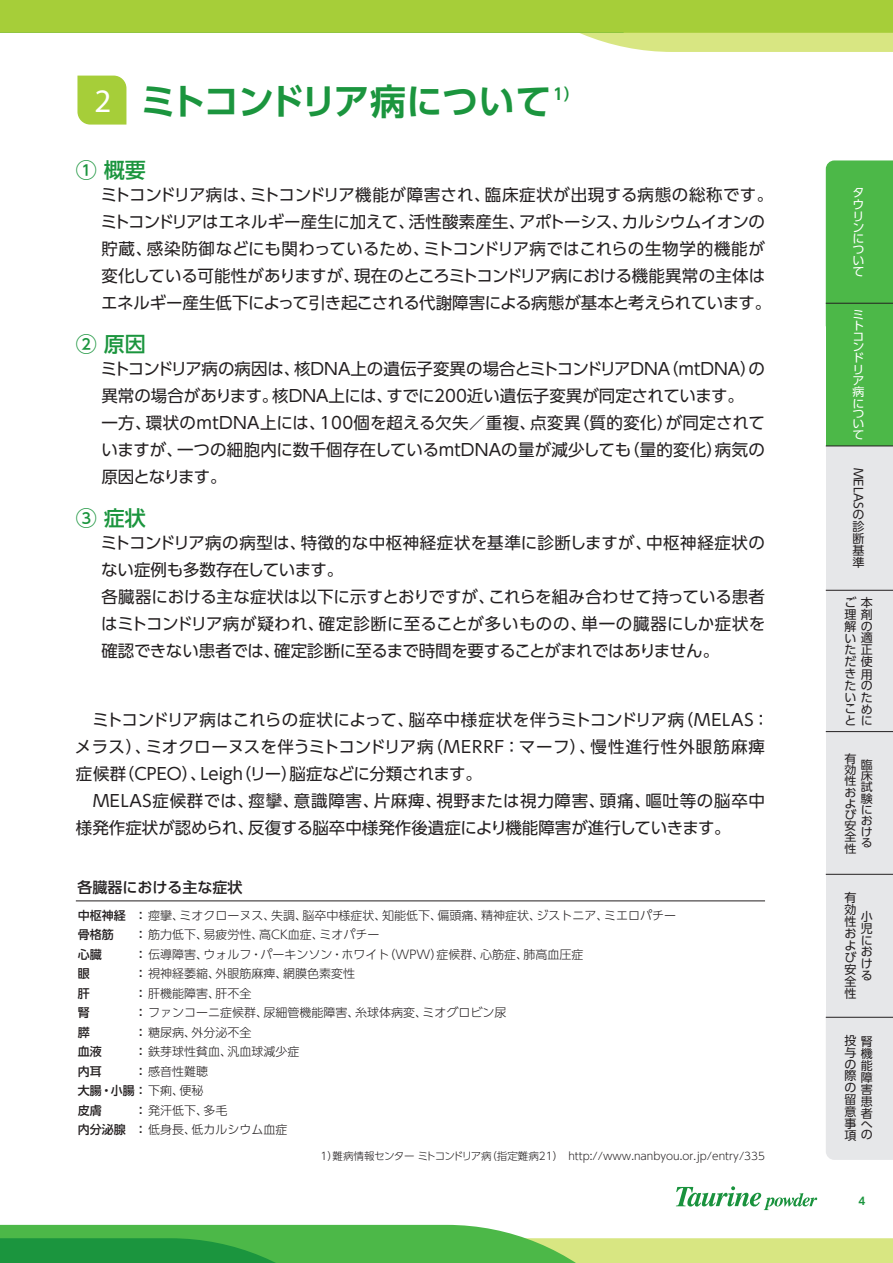
<style>
.page{position:relative;width:893px;height:1263px;background:#fff}
.page>*{position:absolute;margin:0;border:0;box-sizing:border-box;transform-origin:0 0}
.t1{font:700 36px "UD Shin Go Pro De";letter-spacing:-.035em;color:#1b953e}
.t2{font:500 33px "Avant Garde";color:#fff}
.t3{font:500 21px "UD Shin Go Pro";color:#1b953e}
.t4{font:16.5px/27px "UD Shin Go Pro";color:#231f20}
.t5{font:700 15.75px "UD Shin Go Pro De";color:#1b953e}
.t6{font:500 15px "UD Shin Go Pro";color:#231f20}
.t7{font:300 12px/19.5px "UD Shin Go Pro";color:#231f20}
.t8{font:12px/11.9px "UD Shin Go Pro";letter-spacing:.01em;color:#231f20}
.t9{font:500 12px "UD Shin Go Pro";color:#231f20}
.t10{font:12px/11.2px "UD Shin Go Pro";color:#fff}
.t11{font:11.55px/10.9px "UD Shin Go Pro";color:#fff;scale:1.04 1}
.t12{font:11.4px/11.2px "UD Shin Go Pro";color:#231f20;text-align:justify;scale:1.05 1}
.t13{font:300 10.5px "UD Shin Go Pro";color:#231f20}
.t14{font:700 10.5px "UD Shin Go Pro De";color:#1b953e}
.s1{font-weight:500}
</style>
<div class="page">
<svg style="left:0;top:1225px;width:893px;height:38px"></svg>
<svg style="left:0;top:0;width:893px;height:52px"></svg>
<div style="left:826px;top:874px;width:67px;height:143px;background:#e6e7e9"></div>
<div style="left:826px;top:160px;width:67px;height:143px;background:#4cb848"></div>
<div style="left:826px;top:303px;width:67px;height:143px;background:#4cb848"></div>
<div style="left:826px;top:446px;width:67px;height:144px;background:#e6e7e9"></div>
<div style="left:826px;top:590px;width:67px;height:141px;background:#e6e7e9"></div>
<div style="left:826px;top:732px;width:67px;height:142px;background:#e6e7e9"></div>
<div style="left:826px;top:1018px;width:67px;height:142px;background:#e6e7e9"></div>
<hr style="left:826px;top:303px;width:67px;height:1px;background:#231f20">
<hr style="left:826px;top:446px;width:67px;height:1px;background:#231f20">
<hr style="left:826px;top:590px;width:67px;height:1px;background:#231f20">
<hr style="left:826px;top:731px;width:67px;height:1px;background:#231f20">
<hr style="left:826px;top:1017px;width:67px;height:1px;background:#231f20">
<hr style="left:826px;top:874px;width:67px;height:1px;background:#231f20">
<svg style="left:676px;top:1186px;width:141px;height:24px"></svg>
<div style="left:77px;top:76px;width:49px;height:49px;background:#a6ce39"></div>
<hr style="left:76px;top:900px;width:689px;height:1px;background:#231f20">
<h2 class="t2" style="left:94px;top:81px;width:18px">2</h2>
<h1 class="t1" style="left:141px;top:72px;width:412px">ミトコンドリア病について</h1>
<p class="t5" style="left:553px;top:81px;width:28px">1）</p>
<p class="t3" style="left:76px;top:153px;width:71px">① 概要</p>
<p class="t4" style="left:101px;top:181px;width:674px">ミトコンドリア病は、ミトコンドリア機能が障害され、臨床症状が出現する病態の総称です。ミトコンドリアはエネルギー産生に加えて、活性酸素産生、アポトーシス、カルシウムイオンの貯蔵、感染防御などにも関わっているため、ミトコンドリア病ではこれらの生物学的機能が変化している可能性がありますが、現在のところミトコンドリア病における機能異常の主体はエネルギー産生低下によって引き起こされる代謝障害による病態が基本と考えられています。</p>
<p class="t3" style="left:76px;top:327px;width:71px">② 原因</p>
<p class="t4" style="left:101px;top:355px;width:666px">ミトコンドリア病の病因は、核DNA上の遺伝子変異の場合とミトコンドリアDNA（mtDNA）の異常の場合があります。核DNA上には、すでに200近い遺伝子変異が同定されています。<br>一方、環状のmtDNA上には、100個を超える欠失／重複、点変異（質的変化）が同定されていますが、一つの細胞内に数千個存在しているmtDNAの量が減少しても（量的変化）病気の原因となります。</p>
<p class="t3" style="left:76px;top:501px;width:71px">③ 症状</p>
<p class="t4" style="left:101px;top:529px;width:666px">ミトコンドリア病の病型は、特徴的な中枢神経症状を基準に診断しますが、中枢神経症状のない症例も多数存在しています。<br>各臓器における主な症状は以下に示すとおりですが、これらを組み合わせて持っている患者はミトコンドリア病が疑われ、確定診断に至ることが多いものの、単一の臓器にしか症状を確認できない患者では、確定診断に至るまで時間を要することがまれではありません。</p>
<p class="t4" style="left:75px;top:706px;width:696px">　ミトコンドリア病はこれらの症状によって、脳卒中様症状を伴うミトコンドリア病（MELAS：メラス）、ミオクローヌスを伴うミトコンドリア病（MERRF：マーフ）、慢性進行性外眼筋麻痺症候群（CPEO）、Leigh（リー）脳症などに分類されます。<br>　MELAS症候群では、痙攣、意識障害、片麻痺、視野または視力障害、頭痛、嘔吐等の脳卒中様発作症状が認められ、反復する脳卒中様発作後遺症により機能障害が進行していきます。</p>
<p class="t6" style="left:78px;top:875px;width:166px">各臓器における主な症状</p>
<p class="t7" style="left:78px;top:905px;width:600px"><span class="s1">中枢神経 ：</span>痙攣、ミオクローヌス、失調、脳卒中様症状、知能低下、偏頭痛、精神症状、ジストニア、ミエロパチー<span class="s1">骨格筋</span></p>
<p class="t7" style="left:135px;top:925px;width:246px"><span class="s1">：</span>筋力低下、易疲労性、高CK血症、ミオパチー</p>
<p class="t9" style="left:78px;top:944px;width:26px">心臓</p>
<p class="t7" style="left:135px;top:944px;width:450px"><span class="s1">：</span>伝導障害、ウォルフ・パーキンソン・ホワイト（WPW）症候群、心筋症、肺高血圧症</p>
<p class="t9" style="left:78px;top:964px;width:13px">眼</p>
<p class="t7" style="left:135px;top:964px;width:222px"><span class="s1">：</span>視神経萎縮、外眼筋麻痺、網膜色素変性</p>
<p class="t9" style="left:78px;top:983px;width:13px">肝</p>
<p class="t7" style="left:135px;top:983px;width:118px"><span class="s1">：</span>肝機能障害、肝不全</p>
<p class="t9" style="left:78px;top:1003px;width:13px">腎</p>
<p class="t7" style="left:135px;top:1003px;width:373px"><span class="s1">：</span>ファンコーニ症候群、尿細管機能障害、糸球体病変、ミオグロビン尿</p>
<p class="t9" style="left:78px;top:1022px;width:13px">膵</p>
<p class="t7" style="left:135px;top:1022px;width:118px"><span class="s1">：</span>糖尿病、外分泌不全</p>
<p class="t9" style="left:78px;top:1042px;width:26px">血液</p>
<p class="t7" style="left:135px;top:1042px;width:166px"><span class="s1">：</span>鉄芽球性貧血、汎血球減少症</p>
<p class="t9" style="left:78px;top:1061px;width:26px">内耳</p>
<p class="t7" style="left:78px;top:1061px;width:132px;text-indent:57px"><span class="s1">：</span>感音性難聴<span class="s1">大腸・小腸 ：</span>下痢、便秘<span class="s1">皮膚</span></p>
<p class="t7" style="left:78px;top:1100px;width:211px;text-align:center"><span class="s1">：</span>発汗低下、多毛<br><span class="s1">内分泌腺 ：</span>低身長、低カルシウム血症</p>
<p class="t13" style="left:320px;top:1147px;width:446px">1）難病情報センター ミトコンドリア病（指定難病21）　http://www.nanbyou.or.jp/entry/335</p>
<p class="t10" style="left:853px;top:187px;width:13px">タウリンについて</p>
<p class="t11" style="left:853px;top:308px;width:13px">ミトコンドリア病について</p>
<p class="t8" style="left:865px;top:468px;width:43px;rotate:90deg">MELAS</p>
<p class="t8" style="left:853px;top:508px;width:13px;text-align:justify">の診断基準</p>
<p class="t8" style="left:844px;top:596px;width:30px">ご本理剤解のい適た<br>だ使き<br>た<br>いたこ<br>と</p>
<p class="t8" style="left:861px;top:637px;width:13px;line-height:24.2px">正用</p>
<p class="t8" style="left:861px;top:674px;width:13px;line-height:23.5px">のめ</p>
<p class="t8" style="left:861px;top:715px;width:12px">に</p>
<p class="t12" style="left:844px;top:752px;width:13px">有効性および安全性</p>
<p class="t12" style="left:861px;top:758px;width:13px">臨床試験における</p>
<p class="t8" style="left:844px;top:891px;width:14px;text-align:justify">有効性および安全性</p>
<p class="t8" style="left:861px;top:910px;width:13px;text-align:justify">小児における</p>
<p class="t8" style="left:844px;top:1034px;width:30px">投腎与機の<br>際<br>の<br>留<br>意<br>事へ</p>
<p class="t8" style="left:844px;top:1129px;width:29px">項の</p>
<p class="t8" style="left:861px;top:1059px;width:13px;text-align:justify">能障害患者</p>
<p class="t14" style="left:858px;top:1192px;width:8px">4</p>
</div>
